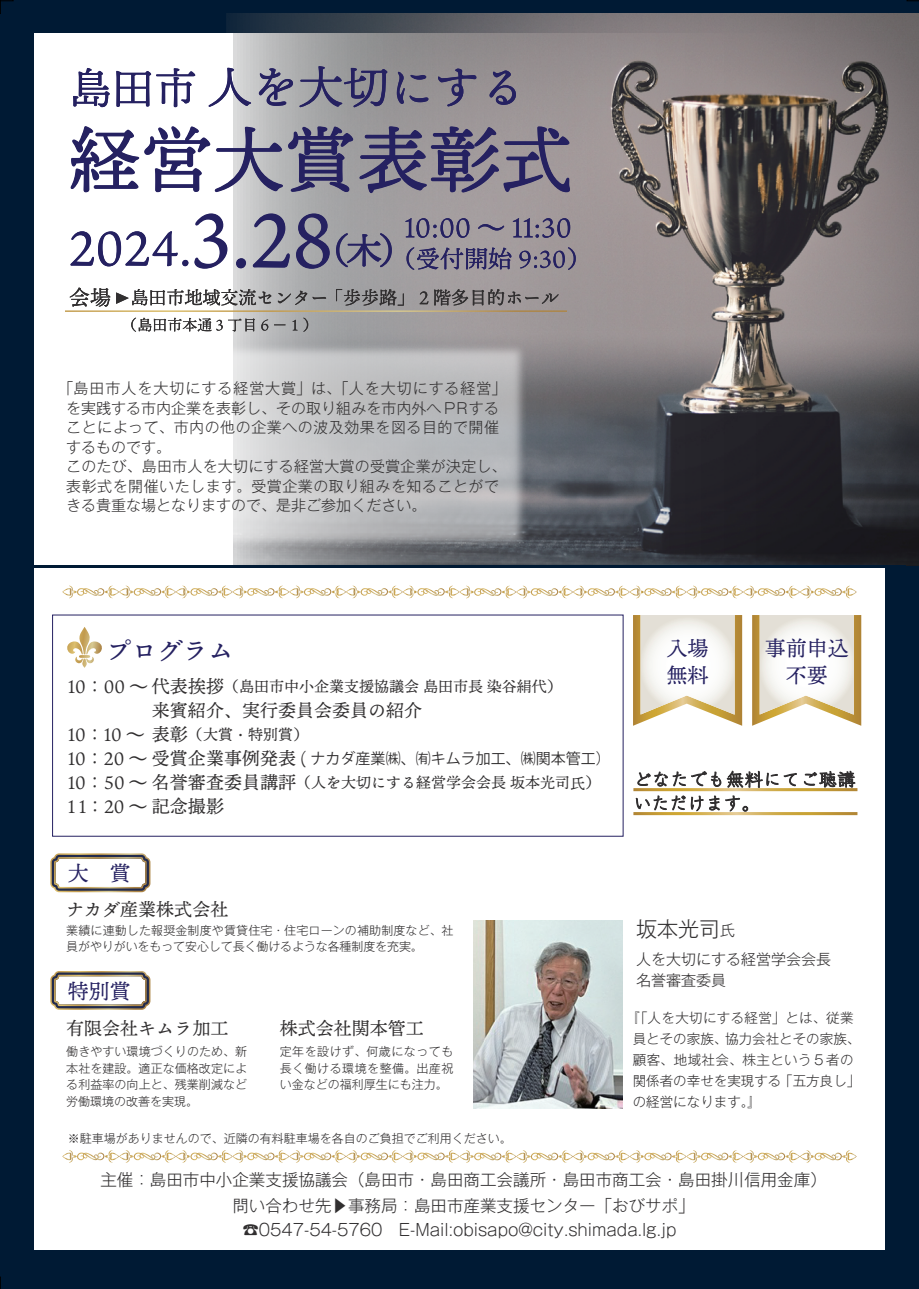
<style>
.page{position:relative;width:919px;height:1289px;background:#fff}
.page>*{position:absolute;margin:0;border:0;box-sizing:border-box;transform-origin:0 0}
.t1{font:25.5px "Ten Mincho Text";color:#252161}
.t2{font:21px/27px "Ten Mincho";color:#252161}
.t3{font:21px "Ten Mincho Text";color:#252161}
.t4{font:300 21px "Gothic MB101 Pr 6 N";color:#312f30}
.t5{font:18px/24px "Ten Mincho Text";color:#312f30}
.t6{font:18px/24px "Klee Pro M";letter-spacing:.03em;color:#312f30}
.t7{font:300 16.5px/23.2px "Gothic MB101 Pr 6 N";color:#312f30;text-align:center}
.t8{font:300 15px/19.5px "Gothic MB101 Pr 6 N";letter-spacing:.015em;color:#312f30}
.t9{font:15px "Ten Mincho Text";color:#312f30}
.t10{font:15px "Koz Go Pr 6 N";color:#312f30}
.t11{font:300 13.5px/21px "Gothic MB101 Pr 6 N";color:#312f30}
.t12{font:300 12px/16.5px "Gothic MB101 Pr 6 N";color:#312f30;text-align:justify}
.s1{font-size:18px}
.s2{font-family:"Ten Mincho Text";font-size:18px}
.s3{font-family:"Ten Mincho Text"}
.s4{font-size:15px}
</style>
<div class="page">
<div style="left:0;top:0;width:918px;height:1288px;background:#001a34"></div>
<svg style="left:0;top:1276px;width:1px;height:12px"></svg>
<svg style="left:0;top:0;width:14px;height:14px"></svg>
<svg style="left:906px;top:0;width:12px;height:1px"></svg>
<div style="left:34px;top:33px;width:850px;height:1216px;background:#fff"></div>
<img style="left:226px;top:14px;width:692px;height:552px">
<img style="left:110px;top:296px;width:463px;height:269px">
<div style="left:223px;top:33px;width:10px;height:543px;background:#fff"></div>
<svg style="left:633px;top:788px;width:224px;height:3px"></svg>
<svg style="left:633px;top:812px;width:224px;height:3px"></svg>
<img style="left:474px;top:920px;width:148px;height:188px">
<svg style="left:208px;top:68px;width:43px;height:39px"></svg>
<svg style="left:259px;top:66px;width:128px;height:42px;background:#838294"></svg>
<svg style="left:397px;top:72px;width:31px;height:32px"></svg>
<svg style="left:438px;top:69px;width:38px;height:37px"></svg>
<svg style="left:489px;top:70px;width:27px;height:35px"></svg>
<svg style="left:70px;top:126px;width:283px;height:66px"></svg>
<svg style="left:359px;top:126px;width:211px;height:67px;background:#757087"></svg>
<svg style="left:73px;top:68px;width:37px;height:39px"></svg>
<svg style="left:116px;top:68px;width:79px;height:39px"></svg>
<svg style="left:70px;top:231px;width:118px;height:35px"></svg>
<svg style="left:194px;top:213px;width:33px;height:56px"></svg>
<div style="left:236px;top:258px;width:9px;height:10px;background:#252161;border-radius:50%"></div>
<svg style="left:252px;top:213px;width:38px;height:55px;background:#8a899f"></svg>
<svg style="left:296px;top:213px;width:34px;height:56px;background:#6f6e8b"></svg>
<svg style="left:405px;top:218px;width:64px;height:20px"></svg>
<svg style="left:478px;top:224px;width:26px;height:6px"></svg>
<svg style="left:512px;top:218px;width:58px;height:20px"></svg>
<svg style="left:406px;top:247px;width:105px;height:23px;background:#777289"></svg>
<svg style="left:519px;top:247px;width:56px;height:23px"></svg>
<svg style="left:336px;top:233px;width:56px;height:34px;background:#7d7b8f"></svg>
<svg style="left:62px;top:1150px;width:794px;height:12px"></svg>
<svg style="left:67px;top:627px;width:35px;height:40px"></svg>
<hr style="left:65px;top:310px;width:502px;height:2px;background:#fff">
<svg style="left:50px;top:853px;width:100px;height:39px"></svg>
<svg style="left:50px;top:971px;width:100px;height:38px"></svg>
<svg style="left:62px;top:585px;width:794px;height:13px"></svg>
<hr style="left:13px;top:565px;width:893px;height:3px;background:#001a34">
<svg style="left:804px;top:770px;width:51px;height:17px"></svg>
<svg style="left:635px;top:770px;width:161px;height:41px"></svg>
<svg style="left:752px;top:615px;width:109px;height:110px"></svg>
<svg style="left:633px;top:615px;width:109px;height:110px"></svg>
<svg style="left:69px;top:287px;width:41px;height:20px"></svg>
<svg style="left:116px;top:289px;width:155px;height:16px"></svg>
<svg style="left:278px;top:291px;width:48px;height:14px"></svg>
<svg style="left:336px;top:289px;width:68px;height:17px"></svg>
<svg style="left:419px;top:291px;width:9px;height:13px"></svg>
<svg style="left:434px;top:289px;width:124px;height:16px;background:#807a7c"></svg>
<svg style="left:131px;top:317px;width:124px;height:15px"></svg>
<svg style="left:261px;top:319px;width:7px;height:12px"></svg>
<svg style="left:292px;top:317px;width:16px;height:15px"></svg>
<p class="t8" style="left:66px;top:377px;width:442px;text-indent:-7px">「島田市人を大切にする経営大賞」は、「人を大切にする経営」を実践する市内企業を表彰し、その取り組みを市内外へ PRすることによって、市内の他の企業への波及効果を図る目的で開催するものです。<br>このたび、島田市人を大切にする経営大賞の受賞企業が決定し、表彰式を開催いたします。受賞企業の取り組みを知ることができる貴重な場となりますので、是非ご参加ください。</p>
<h1 class="t1" style="left:106px;top:636px;width:129px">プログラム</h1>
<p class="t9" style="left:152px;top:678px;width:411px"><span class="s1">代表挨拶</span>（島田市中小企業支援協議会 島田市長 染谷絹代）</p>
<h3 class="t5" style="left:152px;top:698px;width:272px">来賓紹介、実行委員会委員の紹介</h3>
<p class="t9" style="left:152px;top:726px;width:158px"><span class="s1">表彰</span>（大賞・特別賞）</p>
<p class="t10" style="left:152px;top:750px;width:460px"><span class="s2">受賞企業事例発表</span> <span class="s3">(</span> ナカダ産業㈱、㈲キムラ加工、㈱関本管工）</p>
<p class="t9" style="left:152px;top:774px;width:449px"><span class="s1">名誉審査委員講評</span>（人を大切にする経営学会会長 坂本光司氏）</p>
<h3 class="t5" style="left:68px;top:674px;width:81px">10：00 ～</h3>
<h3 class="t5" style="left:68px;top:722px;width:157px">10：10 ～<br>10：20 ～<br>10：50 ～<br>1 1：20 ～記念撮影</h3>
<h2 class="t3" style="left:68px;top:861px;width:64px">大　賞</h2>
<h3 class="t5" style="left:66px;top:897px;width:164px">ナカダ産業株式会社</h3>
<h2 class="t2" style="left:666px;top:634px;width:43px">入場無料</h2>
<h2 class="t2" style="left:764px;top:634px;width:85px;text-align:center">事前申込不要</h2>
<h3 class="t6" style="left:633px;top:767px;width:223px">どなたでも無料にてご聴講いただけます。</h3>
<p class="t12" style="left:66px;top:921px;width:389px">業績に連動した報奨金制度や賃貸住宅・住宅ローンの補助制度など、社</p>
<h2 class="t4" style="left:636px;top:911px;width:100px">坂本光司<span class="s4">氏</span></h2>
<p class="t12" style="left:66px;top:937px;width:358px">員がやりがいをもって安心して長く働けるような各種制度を充実。</p>
<p class="t8" style="left:636px;top:947px;width:196px;line-height:21px">人を大切にする経営学会会長名誉審査委員</p>
<h2 class="t3" style="left:68px;top:979px;width:64px">特別賞</h2>
<h3 class="t5" style="left:66px;top:1016px;width:164px">有限会社キムラ加工</h3>
<p class="t11" style="left:632px;top:1006px;width:229px;text-indent:-7px">『「人を大切にする経営」とは、従業員とその家族、協力会社とその家族、顧客、地域社会、株主という５者の関係者の幸せを実現する「五方良し」の経営になります。』</p>
<h3 class="t5" style="left:280px;top:1016px;width:146px">株式会社関本管工</h3>
<p class="t12" style="left:280px;top:1042px;width:175px">定年を設けず、何歳になっても長く働ける環境を整備。出産祝い金などの福利厚生にも注力。</p>
<p class="t12" style="left:66px;top:1042px;width:182px">働きやすい環境づくりのため、新本社を建設。適正な価格改定による利益率の向上と、残業削減など労働環境の改善を実現。</p>
<p class="t12" style="left:68px;top:1128px;width:445px">※駐車場がありませんので、近隣の有料駐車場を各自のご負担でご利用ください。</p>
<h3 class="t7" style="left:100px;top:1166px;width:727px">主催：島田市中小企業支援協議会（島田市・島田商工会議所・島田市商工会・島田掛川信用金庫）</h3>
<h3 class="t7" style="left:232px;top:1193px;width:464px">問い合わせ先▶事務局：島田市産業支援センター「おびサポ」☎0547-54-5760　E-Mail:obisapo@city.shimada.lg.jp</h3>
</div>
